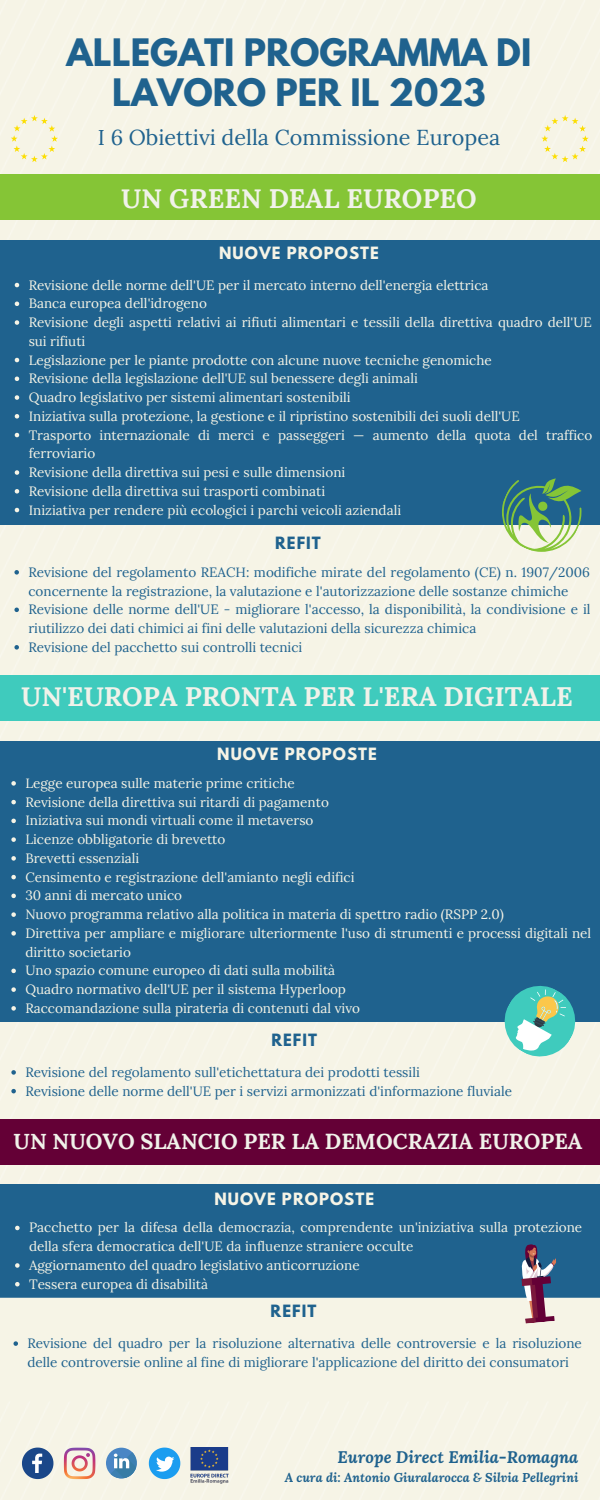
<style>
.page{position:relative;width:600px;height:1500px;background:#f6f4e6}
.page>*{position:absolute;margin:0;border:0;box-sizing:border-box;transform-origin:0 0}
.t1{font:700 33.5px/39.8px "League Spartan";color:#1f628e;text-align:center}
.t2{font:700 26.7px "Lora";color:#f1f2ea}
.t3{font:700 22.7px "Lora";color:#f1f2ea}
.t4{font:700 21.7px "Lora";color:#f1f2ea}
.t5{font:21.6px "Lora";color:#1f628e}
.t6{font:italic 700 16.7px "Lora";color:#1f628e}
.t7{font:700 15px "League Spartan";letter-spacing:.07em;color:#f6f4e6}
.t8{font:700 15px "League Spartan";letter-spacing:.07em;color:#1f628e}
.t9{font:13.5px/18.8px "Lora";color:#f6f4e6}
.t10{font:13.5px/18.8px "Lora";color:#1f628e}
.t11{font:italic 700 12.7px "Lora";color:#1f628e}
</style>
<div class="page">
<div style="left:0;top:241px;width:600px;height:283px;background:#1f628e"></div>
<div style="left:0;top:175px;width:600px;height:45px;background:#85c536"></div>
<div style="left:0;top:741px;width:600px;height:281px;background:#1f628e"></div>
<svg style="left:11px;top:115px;width:47px;height:47px;background:#f6f2d4"></svg>
<svg style="left:541px;top:115px;width:48px;height:47px;background:#f6f2d4"></svg>
<svg style="left:22px;top:1448px;width:31px;height:31px"></svg>
<svg style="left:64px;top:1448px;width:31px;height:31px"></svg>
<div style="left:106px;top:1448px;width:31px;height:30px;background:#4a86c5;border-radius:50%"></div>
<svg style="left:110px;top:1452px;width:28px;height:28px"></svg>
<svg style="left:149px;top:1448px;width:31px;height:31px"></svg>
<img style="left:191px;top:1448px;width:37px;height:36px">
<div style="left:0;top:675px;width:600px;height:45px;background:#3fcbbd"></div>
<svg style="left:14px;top:570px;width:5px;height:5px"></svg>
<svg style="left:14px;top:608px;width:5px;height:4px"></svg>
<svg style="left:14px;top:645px;width:5px;height:5px"></svg>
<svg style="left:15px;top:283px;width:4px;height:4px"></svg>
<svg style="left:15px;top:302px;width:4px;height:4px"></svg>
<svg style="left:15px;top:320px;width:4px;height:5px"></svg>
<svg style="left:15px;top:358px;width:4px;height:4px"></svg>
<svg style="left:15px;top:377px;width:4px;height:4px"></svg>
<svg style="left:15px;top:395px;width:4px;height:5px"></svg>
<svg style="left:15px;top:414px;width:4px;height:5px"></svg>
<svg style="left:15px;top:433px;width:4px;height:4px"></svg>
<svg style="left:15px;top:470px;width:4px;height:5px"></svg>
<svg style="left:15px;top:489px;width:4px;height:5px"></svg>
<svg style="left:15px;top:508px;width:4px;height:4px"></svg>
<svg style="left:11px;top:781px;width:5px;height:5px"></svg>
<svg style="left:11px;top:800px;width:5px;height:4px"></svg>
<svg style="left:11px;top:819px;width:5px;height:4px"></svg>
<svg style="left:11px;top:837px;width:5px;height:5px"></svg>
<svg style="left:11px;top:856px;width:5px;height:5px"></svg>
<svg style="left:11px;top:875px;width:5px;height:4px"></svg>
<svg style="left:11px;top:894px;width:5px;height:4px"></svg>
<svg style="left:11px;top:912px;width:5px;height:5px"></svg>
<svg style="left:11px;top:931px;width:5px;height:5px"></svg>
<svg style="left:11px;top:969px;width:5px;height:4px"></svg>
<svg style="left:11px;top:987px;width:5px;height:5px"></svg>
<svg style="left:11px;top:1006px;width:5px;height:5px"></svg>
<svg style="left:11px;top:1070px;width:5px;height:5px"></svg>
<svg style="left:11px;top:1089px;width:5px;height:4px"></svg>
<svg style="left:489px;top:478px;width:104px;height:87px"></svg>
<svg style="left:492px;top:986px;width:96px;height:83px"></svg>
<div style="left:0;top:1119px;width:600px;height:45px;background:#640036"></div>
<div style="left:0;top:1184px;width:600px;height:213px;background:#1f628e"></div>
<div style="left:0;top:1298px;width:600px;height:103px;background:#f6f4e6"></div>
<svg style="left:15px;top:1226px;width:5px;height:4px"></svg>
<svg style="left:15px;top:1263px;width:5px;height:5px"></svg>
<svg style="left:15px;top:1282px;width:5px;height:4px"></svg>
<svg style="left:520px;top:1244px;width:37px;height:80px"></svg>
<svg style="left:14px;top:1341px;width:4px;height:5px"></svg>
<h1 class="t1" style="left:67px;top:37px;width:466px">ALLEGATI PROGRAMMA DI<br>LAVORO PER IL 2023</h1>
<h3 class="t5" style="left:98px;top:123px;width:404px">I 6 Obiettivi della Commissione Europea</h3>
<h2 class="t2" style="left:121px;top:181px;width:357px">UN GREEN DEAL EUROPEO</h2>
<p class="t7" style="left:219px;top:245px;width:161px">NUOVE PROPOSTE</p>
<p class="t9" style="left:29px;top:275px;width:565px">Revisione delle norme dell'UE per il mercato interno dell'energia elettrica<br>Banca europea dell'idrogeno<br>Revisione degli aspetti relativi ai rifiuti alimentari e tessili della direttiva quadro dell'UE sui rifiuti<br>Legislazione per le piante prodotte con alcune nuove tecniche genomiche<br>Revisione della legislazione dell'UE sul benessere degli animali<br>Quadro legislativo per sistemi alimentari sostenibili<br>Iniziativa sulla protezione, la gestione e il ripristino sostenibili dei suoli dell'UE<br>Trasporto internazionale di merci e passeggeri — aumento della quota del traffico ferroviario<br>Revisione della direttiva sui pesi e sulle dimensioni<br>Revisione della direttiva sui trasporti combinati<br>Iniziativa per rendere più ecologici i parchi veicoli aziendali</p>
<p class="t8" style="left:275px;top:536px;width:47px">REFIT</p>
<p class="t10" style="left:28px;top:562px;width:564px">Revisione del regolamento REACH: modifiche mirate del regolamento (CE) n. 1907/2006 concernente la registrazione, la valutazione e l'autorizzazione delle sostanze chimiche Revisione delle norme dell'UE - migliorare l'accesso, la disponibilità, la condivisione e il riutilizzo dei dati chimici ai fini delle valutazioni della sicurezza chimica<br>Revisione del pacchetto sui controlli tecnici</p>
<h2 class="t2" style="left:21px;top:679px;width:553px">UN'EUROPA PRONTA PER L'ERA DIGITALE</h2>
<p class="t7" style="left:217px;top:747px;width:161px">NUOVE PROPOSTE</p>
<p class="t9" style="left:25px;top:774px;width:567px">Legge europea sulle materie prime critiche<br>Revisione della direttiva sui ritardi di pagamento<br>Iniziativa sui mondi virtuali come il metaverso<br>Licenze obbligatorie di brevetto<br>Brevetti essenziali<br>Censimento e registrazione dell'amianto negli edifici<br>30 anni di mercato unico<br>Nuovo programma relativo alla politica in materia di spettro radio (RSPP 2.0)<br>Direttiva per ampliare e migliorare ulteriormente l'uso di strumenti e processi digitali nel diritto societario<br>Uno spazio comune europeo di dati sulla mobilità<br>Quadro normativo dell'UE per il sistema Hyperloop<br>Raccomandazione sulla pirateria di contenuti dal vivo</p>
<p class="t8" style="left:271px;top:1033px;width:47px">REFIT</p>
<p class="t10" style="left:25px;top:1063px;width:488px">Revisione del regolamento sull'etichettatura dei prodotti tessili<br>Revisione delle norme dell'UE per i servizi armonizzati d'informazione fluviale</p>
<h3 class="t4" style="left:14px;top:1127px;width:570px">UN NUOVO SLANCIO PER LA DEMOCRAZIA EUROPEA</h3>
<h3 class="t3" style="left:3px;top:1130px;width:596px">UN NUOVO SLANCIO PER LA DEMOCRAZIA EUROPEA</h3>
<p class="t7" style="left:214px;top:1191px;width:161px">NUOVE PROPOSTE</p>
<p class="t9" style="left:29px;top:1218px;width:555px">Pacchetto per la difesa della democrazia, comprendente un'iniziativa sulla protezione della sfera democratica dell'UE da influenze straniere occulte<br>Aggiornamento del quadro legislativo anticorruzione<br>Tessera europea di disabilità</p>
<p class="t8" style="left:271px;top:1304px;width:47px">REFIT</p>
<p class="t10" style="left:27px;top:1334px;width:556px">Revisione del quadro per la risoluzione alternativa delle controversie e la risoluzione delle controversie online al fine di migliorare l'applicazione del diritto dei consumatori</p>
<p class="t6" style="left:338px;top:1446px;width:242px">Europe Direct Emilia-Romagna</p>
<p class="t11" style="left:285px;top:1468px;width:295px">A cura di: Antonio Giuralarocca &amp; Silvia Pellegrini</p>
</div>
